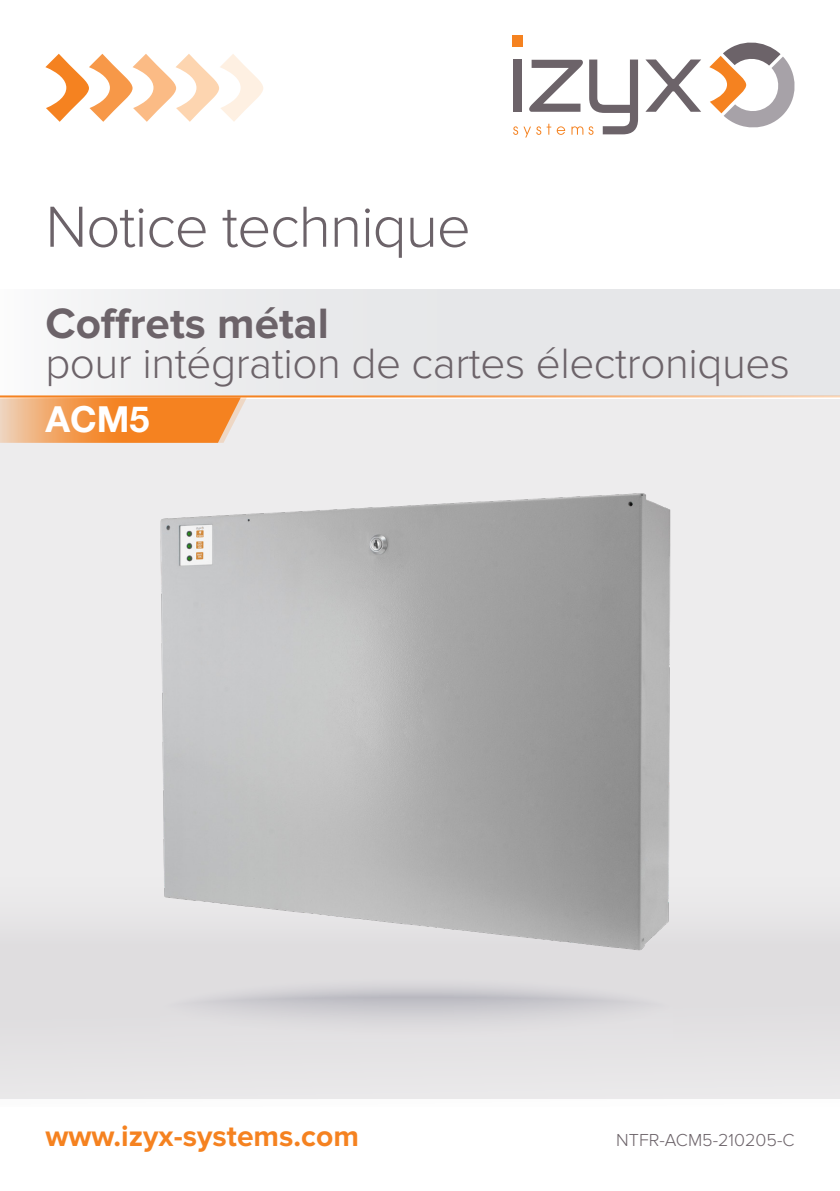
<style>
.page{position:relative;width:840px;height:1191px;background:#fff}
.page>*{position:absolute;margin:0;border:0;box-sizing:border-box;transform-origin:0 0}
.Titre_fiche{font:300 60px "Proxima Nova";letter-spacing:-.02em;color:#6c6369}
.Titre_fiche-2{font:300 44px/40px "Proxima Nova";letter-spacing:-.01em;color:#6c6369}
.Sous-titre-fiche{font:700 36px "Helvetica Neue LT Std";color:#fff}
.Titre_fiche-3{font:700 30px "Proxima Nova";color:#f58220}
.Titre_fiche-4{font:300 18px "Proxima Nova";color:#6c6369}
.s1{font-weight:700}
</style>
<div class="page">
<div style="left:0;top:399px;width:839px;height:699px;background:#edeced"></div>
<div style="left:0;top:289px;width:839px;height:106px;background:#e6e7e9"></div>
<div style="left:0;top:865px;width:839px;height:241px;background:#e4e3e4"></div>
<svg style="left:0;top:397px;width:247px;height:46px;background:#f29a4f"></svg>
<hr style="left:0;top:395px;width:839px;height:2px;background:#f58220">
<div style="left:511px;top:35px;width:11px;height:11px;background:#f58220"></div>
<svg style="left:645px;top:59px;width:55px;height:53px"></svg>
<svg style="left:709px;top:42px;width:86px;height:86px"></svg>
<svg style="left:513px;top:60px;width:124px;height:77px"></svg>
<svg style="left:45px;top:54px;width:218px;height:68px"></svg>
<img style="left:160px;top:493px;width:511px;height:458px">
<svg style="left:160px;top:975px;width:512px;height:66px;fill:#d9d8db"></svg>
<p class="Titre_fiche" style="left:45px;top:192px;width:426px">Notice technique</p>
<p class="Titre_fiche-2" style="left:45px;top:304px;width:745px"><span class="s1">Coffrets métal<br></span>pour intégration de cartes électroniques</p>
<p class="Sous-titre-fiche" style="left:45px;top:397px;width:106px">ACM5</p>
<p class="Titre_fiche-3" style="left:45px;top:1118px;width:315px">www.izyx-systems.com</p>
<p class="Titre_fiche-4" style="left:616px;top:1129px;width:180px">NTFR-ACM5-210205-C</p>
</div>
